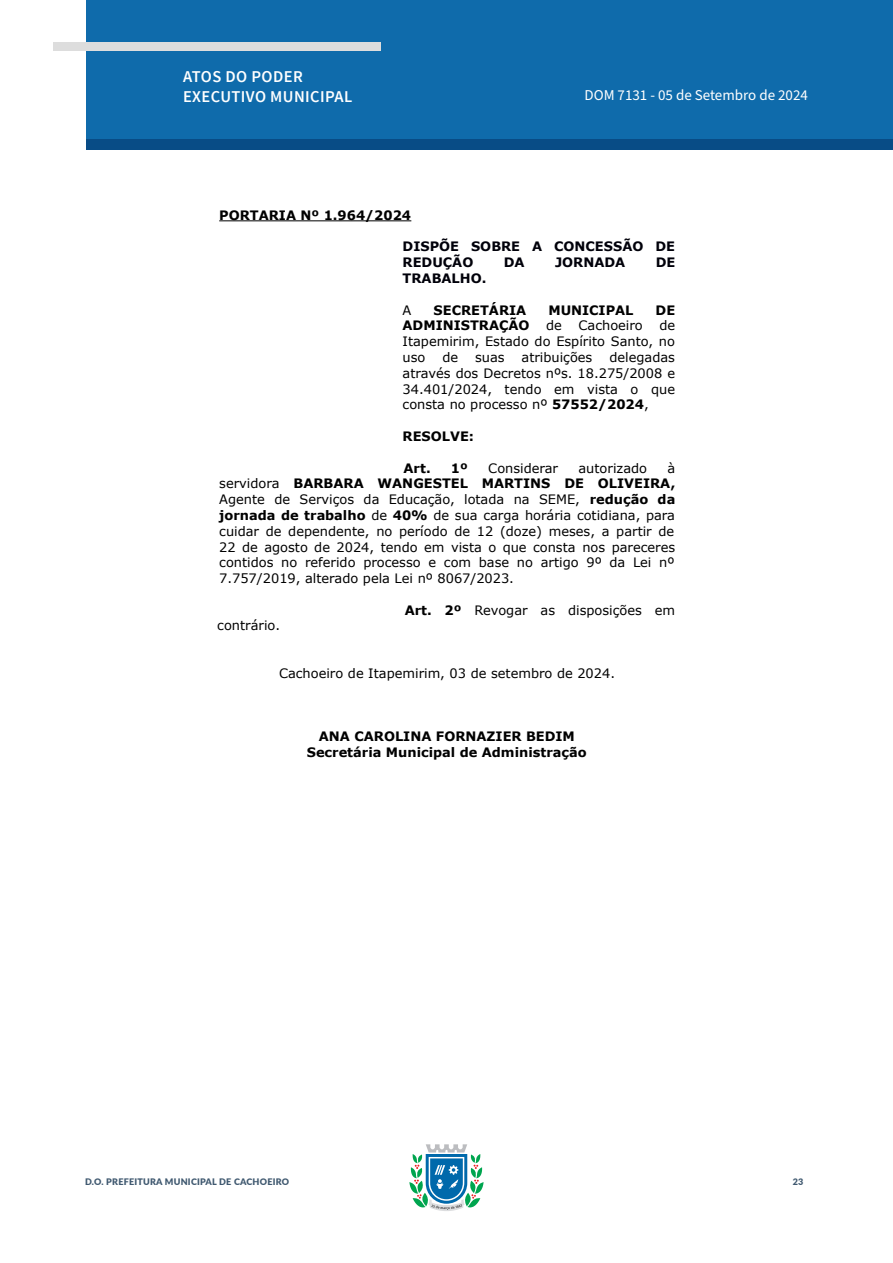
<style>
.page{position:relative;width:893px;height:1263px;background:#fff}
.page>*{position:absolute;margin:0;border:0;box-sizing:border-box;transform-origin:0 0}
.t1{font:600 16.5px/19.8px "Source Sans Pro";letter-spacing:.025em;color:#fff}
.t2{font:15px "Source Sans Pro";color:#fff}
.t3{font:13.05px/15.8px "Verdana";color:#000;text-align:justify}
.t4{font:700 13.05px/15.8px "Verdana";color:#000;text-align:center}
.t5{font:700 13.05px/15.8px "Verdana";color:#00000a}
.t6{font:900 9px "Lato";letter-spacing:.025em;color:#405970}
.s1{font-weight:700}
</style>
<div class="page">
<svg style="left:409px;top:1144px;width:75px;height:67px"></svg>
<div style="left:86px;top:0;width:807px;height:140px;background:#0f6bab"></div>
<div style="left:87px;top:140px;width:806px;height:10px;background:#084c86"></div>
<div style="left:53px;top:42px;width:328px;height:9px;background:#ddd"></div>
<hr style="left:219px;top:220px;width:192px;height:1px;background:#000">
<p class="t1" style="left:183px;top:67px;width:171px">ATOS DO PODER<br>EXECUTIVO MUNICIPAL</p>
<p class="t2" style="left:584px;top:85px;width:225px">DOM 7131 - 05 de Setembro de 2024</p>
<p class="t4" style="left:219px;top:207px;width:193px">PORTARIA Nº 1.964/2024</p>
<p class="t5" style="left:403px;top:238px;width:274px">DISPÕE SOBRE A CONCESSÃO DE<br>REDUÇÃO</p>
<p class="t5" style="left:504px;top:254px;width:22px">DA</p>
<p class="t5" style="left:555px;top:254px;width:72px">JORNADA</p>
<p class="t5" style="left:656px;top:254px;width:21px">DE</p>
<p class="t5" style="left:403px;top:270px;width:85px">TRABALHO.</p>
<p class="t3" style="left:403px;top:303px;width:10px">A</p>
<p class="t4" style="left:434px;top:301px;width:94px">SECRETÁRIA</p>
<p class="t4" style="left:548px;top:301px;width:87px">MUNICIPAL</p>
<p class="t4" style="left:656px;top:301px;width:21px">DE</p>
<p class="t4" style="left:403px;top:317px;width:129px">ADMINISTRAÇÃO</p>
<p class="t3" style="left:546px;top:318px;width:17px">de</p>
<p class="t3" style="left:579px;top:318px;width:66px">Cachoeiro</p>
<p class="t3" style="left:403px;top:318px;width:274px;text-indent:257px">de Itapemirim, Estado do Espírito Santo, no uso</p>
<p class="t3" style="left:442px;top:350px;width:17px">de</p>
<p class="t3" style="left:475px;top:350px;width:31px">suas</p>
<p class="t3" style="left:522px;top:350px;width:72px">atribuições</p>
<p class="t3" style="left:403px;top:350px;width:274px;text-indent:207px">delegadas através dos Decretos nºs. 18.275/2008 e 34.401/2024, tendo em vista o que consta no processo nº <span class="s1">57552/2024</span>,</p>
<p class="t4" style="left:403px;top:428px;width:73px">RESOLVE:</p>
<p class="t4" style="left:404px;top:459px;width:29px">Art.</p>
<p class="t4" style="left:451px;top:459px;width:18px">1º</p>
<p class="t3" style="left:488px;top:461px;width:71px">Considerar</p>
<p class="t3" style="left:578px;top:461px;width:70px">autorizado</p>
<p class="t3" style="left:219px;top:461px;width:458px;text-indent:448px">à servidora <span class="s1">BARBARA WANGESTEL MARTINS DE OLIVEIRA, </span>Agente de Serviços da Educação, lotada na SEME, <span class="s1">redução da jornada de trabalho</span> de <span class="s1">40%</span> de sua carga horária cotidiana, para cuidar de dependente, no período de 12 (doze) meses, a partir de 22 de agosto de 2024, tendo em vista o que consta nos pareceres contidos no referido processo e com base no artigo 9º da Lei nº 7.757/2019, alterado pela Lei nº 8067/2023.</p>
<p class="t3" style="left:405px;top:603px;width:272px"><span class="s1">Art. 2º</span> Revogar as disposições em</p>
<p class="t3" style="left:217px;top:619px;width:64px">contrário.</p>
<p class="t3" style="left:279px;top:666px;width:337px">Cachoeiro de Itapemirim, 03 de setembro de 2024.</p>
<p class="t4" style="left:307px;top:728px;width:281px">ANA CAROLINA FORNAZIER BEDIM<br>Secretária Municipal de Administração</p>
<p class="t6" style="left:85px;top:1175px;width:206px">D.O. PREFEITURA MUNICIPAL DE CACHOEIRO</p>
<p class="t6" style="left:793px;top:1175px;width:12px">23</p>
</div>
